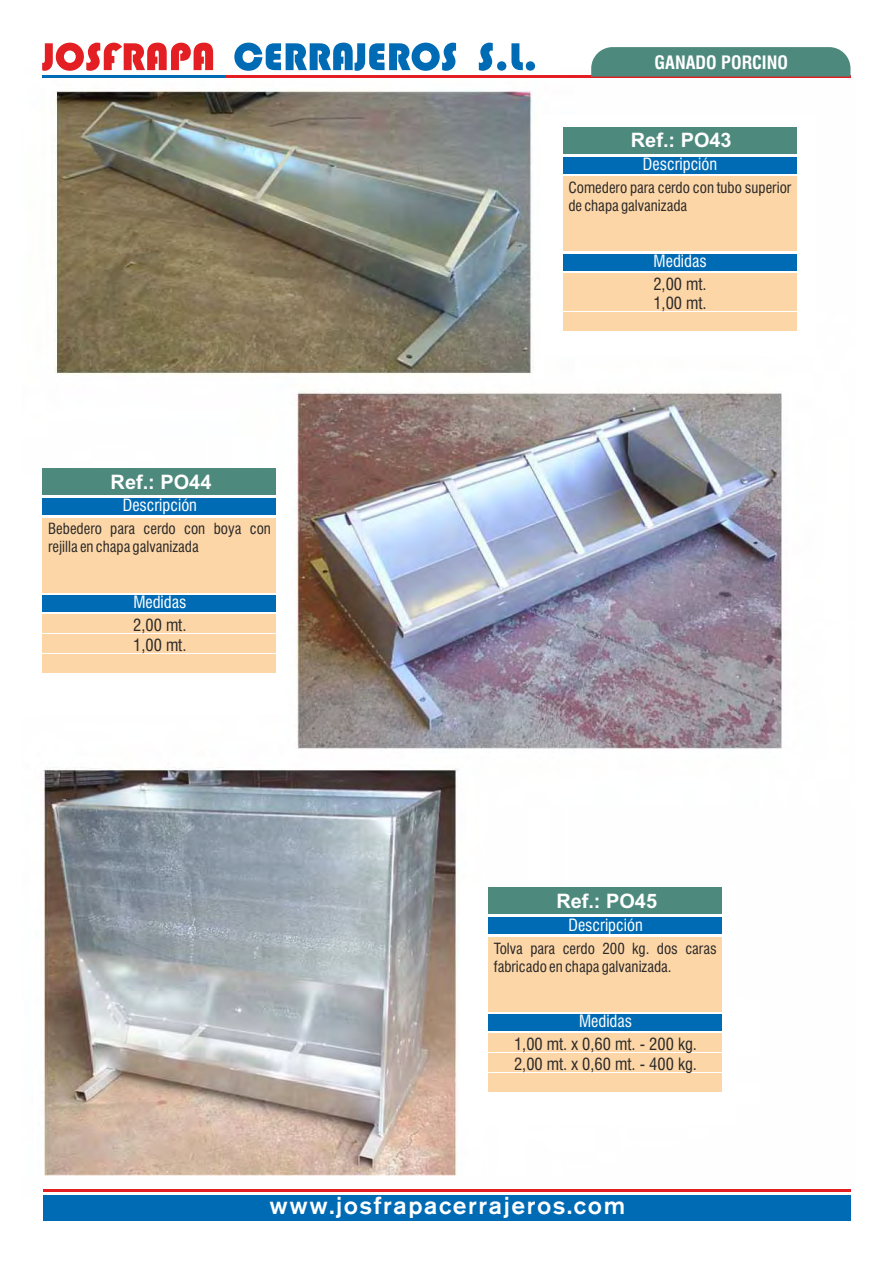
<style>
.page{position:relative;width:893px;height:1263px;background:#fff}
.page>*{position:absolute;margin:0;border:0;box-sizing:border-box;transform-origin:0 0}
.t1{font:500 24.45px "Nissan AG";letter-spacing:.065em;color:#fff}
.t2{font:700 19.95px "Arial";color:#fff}
.t3{font:700 condensed 18px "Swiss 721 BT";color:#fff}
.t4{font:condensed 16.5px/19.2px "Swiss 721 BT";color:#2b2929}
.t5{font:condensed 16.5px "Swiss 721 BT";color:#fff}
.t6{font:condensed 15px/18px "Swiss 721 BT";color:#2b2929}
</style>
<div class="page">
<img style="left:42px;top:69px;width:809px;height:1127px">
<hr style="left:42px;top:76px;width:808px;height:2px;background:#e31f24">
<svg style="left:42px;top:43px;width:171px;height:28px"></svg>
<svg style="left:234px;top:43px;width:301px;height:28px"></svg>
<hr style="left:42px;top:76px;width:183px;height:2px;background:#006bb5">
<svg style="left:591px;top:47px;width:259px;height:30px;background:#548b7f"></svg>
<div style="left:43px;top:1195px;width:807px;height:25px;background:#006bb5"></div>
<hr style="left:43px;top:1189px;width:807px;height:2px;background:#e31f24">
<div style="left:540px;top:115px;width:275px;height:240px;background:#fff"></div>
<div style="left:10px;top:475px;width:275px;height:240px;background:#fff"></div>
<div style="left:461px;top:885px;width:275px;height:241px;background:#fff"></div>
<div style="left:563px;top:127px;width:233px;height:26px;background:#4d8a7d"></div>
<div style="left:563px;top:176px;width:233px;height:75px;background:#fcd6a6"></div>
<div style="left:563px;top:157px;width:233px;height:17px;background:#006bb5"></div>
<div style="left:563px;top:273px;width:233px;height:18px;background:#fcd6a6"></div>
<div style="left:563px;top:254px;width:233px;height:16px;background:#006bb5"></div>
<div style="left:563px;top:293px;width:233px;height:18px;background:#fcd6a6"></div>
<div style="left:563px;top:313px;width:233px;height:18px;background:#fcd6a6"></div>
<div style="left:43px;top:468px;width:233px;height:27px;background:#4d8a7d"></div>
<div style="left:43px;top:518px;width:233px;height:74px;background:#fcd6a6"></div>
<div style="left:43px;top:498px;width:233px;height:17px;background:#006bb5"></div>
<div style="left:43px;top:614px;width:233px;height:18px;background:#fcd6a6"></div>
<div style="left:43px;top:595px;width:233px;height:17px;background:#006bb5"></div>
<div style="left:43px;top:634px;width:233px;height:18px;background:#fcd6a6"></div>
<div style="left:43px;top:654px;width:233px;height:18px;background:#fcd6a6"></div>
<div style="left:488px;top:888px;width:234px;height:26px;background:#4d8a7d"></div>
<div style="left:488px;top:937px;width:234px;height:75px;background:#fcd6a6"></div>
<div style="left:488px;top:917px;width:234px;height:17px;background:#006bb5"></div>
<div style="left:488px;top:1034px;width:234px;height:18px;background:#fcd6a6"></div>
<div style="left:488px;top:1014px;width:234px;height:17px;background:#006bb5"></div>
<div style="left:488px;top:1053px;width:234px;height:18px;background:#fcd6a6"></div>
<div style="left:488px;top:1073px;width:234px;height:18px;background:#fcd6a6"></div>
<p class="t3" style="left:655px;top:55px;width:135px">GANADO PORCINO</p>
<h2 class="t2" style="left:631px;top:133px;width:102px">Ref.: PO43</h2>
<p class="t5" style="left:643px;top:157px;width:76px">Descripción</p>
<p class="t6" style="left:568px;top:180px;width:224px">Comedero para cerdo con tubo superior de chapa galvanizada</p>
<h2 class="t2" style="left:111px;top:474px;width:102px">Ref.: PO44</h2>
<p class="t5" style="left:123px;top:499px;width:76px">Descripción</p>
<p class="t6" style="left:48px;top:521px;width:224px">Bebedero para cerdo con boya con rejilla en chapa galvanizada</p>
<p class="t5" style="left:133px;top:595px;width:55px">Medidas</p>
<p class="t4" style="left:133px;top:617px;width:55px">2,00 mt.<br>1,00 mt.</p>
<p class="t5" style="left:654px;top:254px;width:55px">Medidas</p>
<p class="t4" style="left:653px;top:276px;width:55px">2,00 mt.<br>1,00 mt.</p>
<h2 class="t2" style="left:556px;top:893px;width:102px">Ref.: PO45</h2>
<p class="t5" style="left:568px;top:918px;width:76px">Descripción</p>
<p class="t6" style="left:494px;top:941px;width:224px">Tolva para cerdo 200 kg. dos caras fabricado en chapa galvanizada.</p>
<p class="t5" style="left:579px;top:1015px;width:55px">Medidas</p>
<p class="t4" style="left:514px;top:1036px;width:185px">1,00 mt. x 0,60 mt. - 200 kg.<br>2,00 mt. x 0,60 mt. - 400 kg.</p>
<h1 class="t1" style="left:269px;top:1194px;width:357px">www.josfrapacerrajeros.com</h1>
</div>
